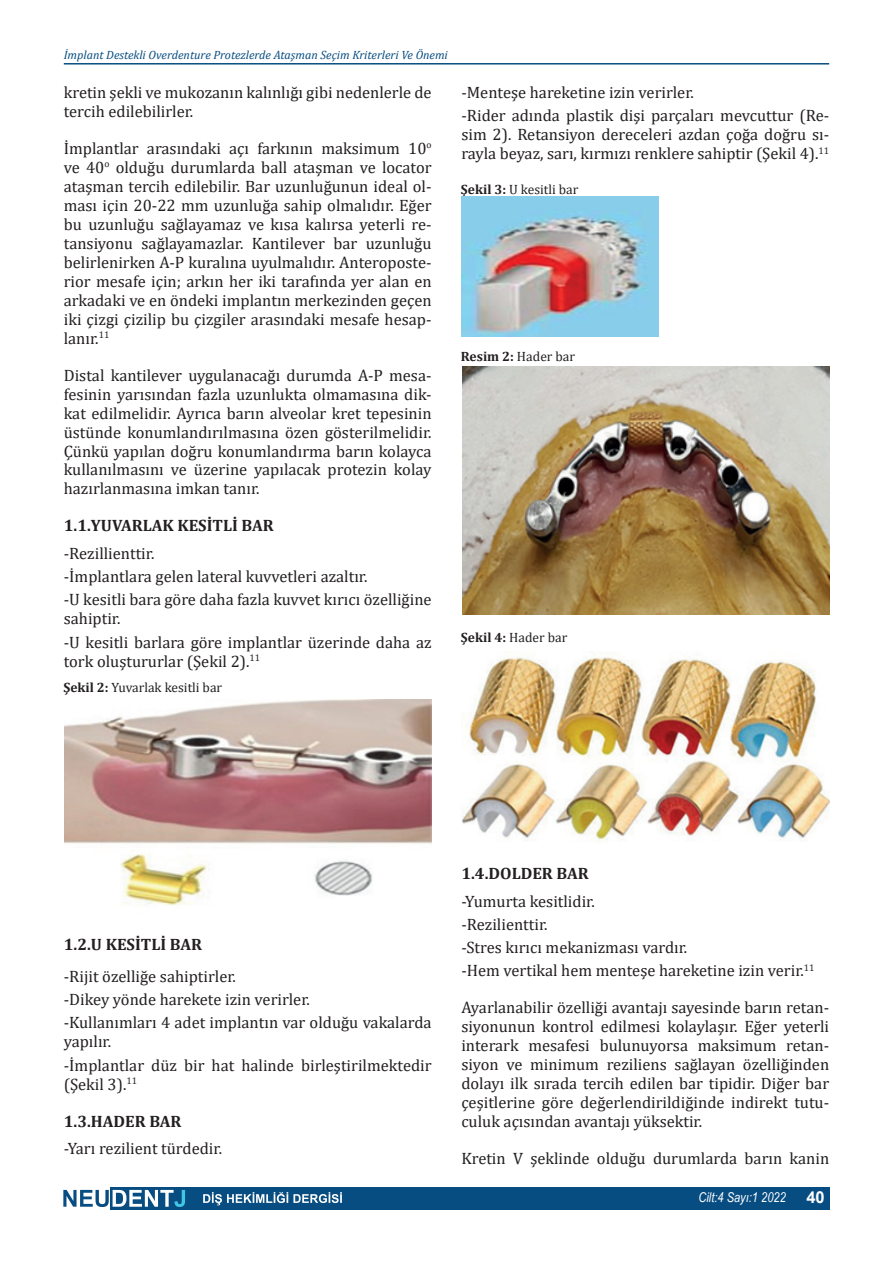
<style>
.page{position:relative;width:893px;height:1263px;background:#fff}
.page>*{position:absolute;margin:0;border:0;box-sizing:border-box;transform-origin:0 0}
.t1{font:16.5px/19px "Cambria";color:#231f20}
.t2{font:700 16.5px "Cambria";color:#231f20}
.t3{font:13.5px "Cambria";color:#231f20}
.t4{font:italic 13.5px "Arial Narrow";color:#fff}
.t5{font:italic 12px "Cambria";color:#074d81}
.s1{font-weight:700}
.s2{font-family:"Arial";font-weight:700;font-style:normal;font-size:16.5px}
</style>
<div class="page">
<div style="left:110px;top:1187px;width:719px;height:22px;background:#074d81"></div>
<svg style="left:63px;top:1190px;width:122px;height:17px"></svg>
<svg style="left:203px;top:1192px;width:139px;height:13px"></svg>
<hr style="left:64px;top:63px;width:765px;height:2px;background:#074d81">
<img style="left:64px;top:699px;width:368px;height:207px">
<img style="left:462px;top:196px;width:196px;height:141px">
<img style="left:462px;top:366px;width:367px;height:249px">
<img style="left:462px;top:653px;width:367px;height:189px">
<p class="t5" style="left:64px;top:46px;width:386px">İmplant Destekli Overdenture Protezlerde Ataşman Seçim Kriterleri Ve Önemi</p>
<p class="t1" style="left:64px;top:83px;width:369px">kretin şekli ve mukozanın kalınlığı gibi nedenlerle de tercih edilebilirler.</p>
<p class="t1" style="left:64px;top:139px;width:369px;text-align:justify">İmplantlar arasındaki açı farkının maksimum 10<sup>o </sup>ve 40<sup>o</sup> olduğu durumlarda ball ataşman ve locator ataşman tercih edilebilir. Bar uzunluğunun ideal ol&shy;ması için 20-22 mm uzunluğa sahip olmalıdır. Eğer bu uzunluğu sağlayamaz ve kısa kalırsa yeterli re&shy;tansiyonu sağlayamazlar. Kantilever bar uzunluğu belirlenirken A-P kuralına uyulmalıdır. Anteroposte&shy;rior mesafe için; arkın her iki tarafında yer alan en arkadaki ve en öndeki implantın merkezinden geçen iki çizgi çizilip bu çizgiler arasındaki mesafe hesap&shy;lanır.<sup>11</sup></p>
<p class="t1" style="left:64px;top:365px;width:369px;text-align:justify">Distal kantilever uygulanacağı durumda A-P mesa&shy;fesinin yarısından fazla uzunlukta olmamasına dik&shy;kat edilmelidir. Ayrıca barın alveolar kret tepesinin üstünde konumlandırılmasına özen gösterilmelidir.<br>Çünkü yapılan doğru konumlandırma barın kolayca kullanılmasını ve üzerine yapılacak protezin kolay hazırlanmasına imkan tanır.</p>
<p class="t2" style="left:64px;top:514px;width:211px">1.1.YUVARLAK KESİTLİ BAR</p>
<p class="t1" style="left:64px;top:542px;width:369px;line-height:23.2px">-Rezillienttir.<br>-İmplantlara gelen lateral kuvvetleri azaltır.<br>-U kesitli bara göre daha fazla kuvvet kırıcı özelliğine</p>
<p class="t1" style="left:64px;top:607px;width:369px;line-height:23.2px">sahiptir.<br>-U kesitli barlara göre implantlar üzerinde daha az</p>
<p class="t1" style="left:64px;top:651px;width:198px">tork oluştururlar (Şekil 2).<sup>11</sup></p>
<p class="t3" style="left:63px;top:680px;width:160px"><span class="s1">Şekil 2:</span> Yuvarlak kesitli bar</p>
<p class="t1" style="left:461px;top:81px;width:369px;line-height:23.2px">-Menteşe hareketine izin verirler.<br>-Rider adında plastik dişi parçaları mevcuttur (Re-</p>
<p class="t1" style="left:461px;top:125px;width:369px">sim 2). Retansiyon dereceleri azdan çoğa doğru sı&shy;rayla beyaz, sarı, kırmızı renklere sahiptir (Şekil 4).<sup>11</sup></p>
<p class="t3" style="left:461px;top:182px;width:119px"><span class="s1">Şekil 3:</span> U kesitli bar</p>
<p class="t3" style="left:461px;top:349px;width:116px"><span class="s1">Resim 2:</span> Hader bar</p>
<p class="t3" style="left:461px;top:629px;width:108px"><span class="s1">Şekil 4:</span> Hader bar</p>
<p class="t2" style="left:64px;top:933px;width:140px">1.2.U KESİTLİ BAR</p>
<p class="t1" style="left:64px;top:965px;width:369px;line-height:23.2px">-Rijit özelliğe sahiptirler.<br>-Dikey yönde harekete izin verirler.<br>-Kullanımları 4 adet implantın var olduğu vakalarda</p>
<p class="t1" style="left:64px;top:1030px;width:369px;line-height:23.2px">yapılır.<br>-İmplantlar düz bir hat halinde birleştirilmektedir</p>
<p class="t1" style="left:64px;top:1074px;width:75px">(Şekil 3).<sup>11</sup></p>
<p class="t2" style="left:64px;top:1109px;width:119px">1.3.HADER BAR</p>
<p class="t1" style="left:64px;top:1139px;width:160px">-Yarı rezilient türdedir.</p>
<p class="t2" style="left:461px;top:862px;width:129px">1.4.DOLDER BAR</p>
<p class="t1" style="left:461px;top:889px;width:355px;line-height:23.2px">-Yumurta kesitlidir.<br>-Rezilienttir.<br>-Stres kırıcı mekanizması vardır.<br>-Hem vertikal hem menteşe hareketine izin verir.<sup>11</sup></p>
<p class="t1" style="left:461px;top:998px;width:369px;text-align:justify">Ayarlanabilir özelliği avantajı sayesinde barın retan&shy;siyonunun kontrol edilmesi kolaylaşır. Eğer yeterli interark mesafesi bulunuyorsa maksimum retan&shy;siyon ve minimum reziliens sağlayan özelliğinden dolayı ilk sırada tercih edilen bar tipidir. Diğer bar çeşitlerine göre değerlendirildiğinde indirekt tutu&shy;culuk açısından avantajı yüksektir.</p>
<p class="t1" style="left:461px;top:1149px;width:369px">Kretin V şeklinde olduğu durumlarda barın kanin</p>
<p class="t4" style="left:698px;top:1188px;width:128px">Cilt:4 Sayı:1 2022 <span class="s2">40</span></p>
</div>
